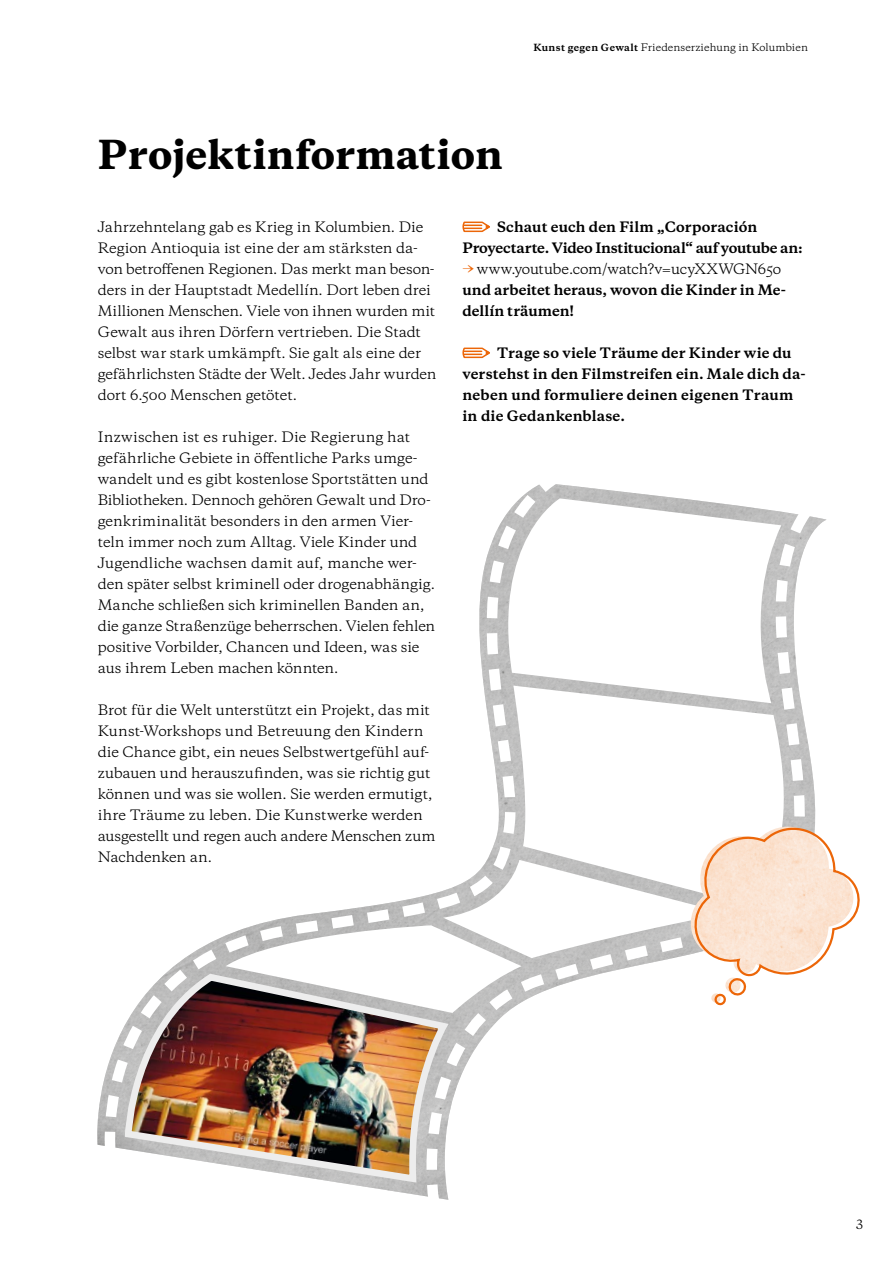
<style>
.page{position:relative;width:893px;height:1263px;background:#fff}
.page>*{position:absolute;margin:0;border:0;box-sizing:border-box;transform-origin:0 0}
.t1{font:800 37.5px "Galaxie Copernicus";letter-spacing:.01em;color:#000}
.t2{font:13.5px/21px "Galaxie Copernicus";letter-spacing:-.005em;color:#000}
.t3{font:700 13.5px/21px "Galaxie Copernicus";letter-spacing:.01em;color:#000}
.t4{font:12px "Galaxie Copernicus";color:#000}
.t5{font:9.75px "Galaxie Copernicus";letter-spacing:.01em;color:#000}
.s1{font-weight:700;font-size:9.3px}
.s2{color:#ec6608}
.s3{font-weight:400}
</style>
<div class="page">
<svg style="left:462px;top:221px;width:28px;height:12px"></svg>
<svg style="left:462px;top:347px;width:28px;height:12px"></svg>
<svg style="left:221px;top:1164px;width:203px;height:22px"></svg>
<img style="left:101px;top:935px;width:323px;height:229px">
<svg style="left:424px;top:484px;width:403px;height:716px"></svg>
<svg style="left:226px;top:820px;width:634px;height:193px"></svg>
<p class="t5" style="left:533px;top:41px;width:276px"><span class="s1">Kunst gegen Gewalt</span> Friedenserziehung in Kolumbien</p>
<h1 class="t1" style="left:98px;top:130px;width:406px">Projektinformation</h1>
<p class="t2" style="left:98px;top:217px;width:340px">Jahrzehntelang gab es Krieg in Kolumbien. Die Region Antioquia ist eine der am stärksten da&shy;von betroffenen Regionen. Das merkt man beson&shy;ders in der Hauptstadt Medellín. Dort leben drei Millionen Menschen. Viele von ihnen wurden mit Gewalt aus ihren Dörfern vertrieben. Die Stadt selbst war stark umkämpft. Sie galt als eine der gefährlichsten Städte der Welt. Jedes Jahr wurden dort 6.500 Menschen getötet.</p>
<p class="t2" style="left:98px;top:427px;width:339px">Inzwischen ist es ruhiger. Die Regierung hat gefährliche Gebiete in öffentliche Parks umge&shy;wandelt und es gibt kostenlose Sportstätten und Bibliotheken. Dennoch gehören Gewalt und Dro&shy;genkriminalität besonders in den armen Vier&shy;teln immer noch zum Alltag. Viele Kinder und Jugendliche wachsen damit auf, manche wer&shy;den später selbst kriminell oder drogenabhängig.<br>Manche schließen sich kriminellen Banden an, die ganze Straßenzüge beherrschen. Vielen fehlen positive Vorbilder, Chancen und Ideen, was sie aus ihrem Leben machen könnten.</p>
<p class="t2" style="left:98px;top:700px;width:339px">Brot für die Welt unterstützt ein Projekt, das mit Kunst-Workshops und Betreuung den Kindern die Chance gibt, ein neues Selbstwertgefühl auf&shy;zubauen und herauszufinden, was sie richtig gut können und was sie wollen. Sie werden ermutigt, ihre Träume zu leben. Die Kunstwerke werden ausgestellt und regen auch andere Menschen zum Nachdenken an.</p>
<p class="t3" style="left:462px;top:217px;width:342px;text-indent:35px">Schaut euch den Film „Corporación<br>Proyectarte. Video Institucional“ auf youtube an:</p>
<p class="t3" style="left:462px;top:259px;width:325px"><span class="s2">→</span> <span class="s3">www.youtube.com/watch?v=ucyXXWGN65o </span>und arbeitet heraus, wovon die Kinder in Me&shy;dellín träumen!</p>
<p class="t3" style="left:462px;top:343px;width:345px;text-indent:35px">Trage so viele Träume der Kinder wie du verstehst in den Filmstreifen ein. Male dich da&shy;neben und formuliere deinen eigenen Traum in die Gedankenblase.</p>
<p class="t4" style="left:856px;top:1216px;width:8px">3</p>
</div>
